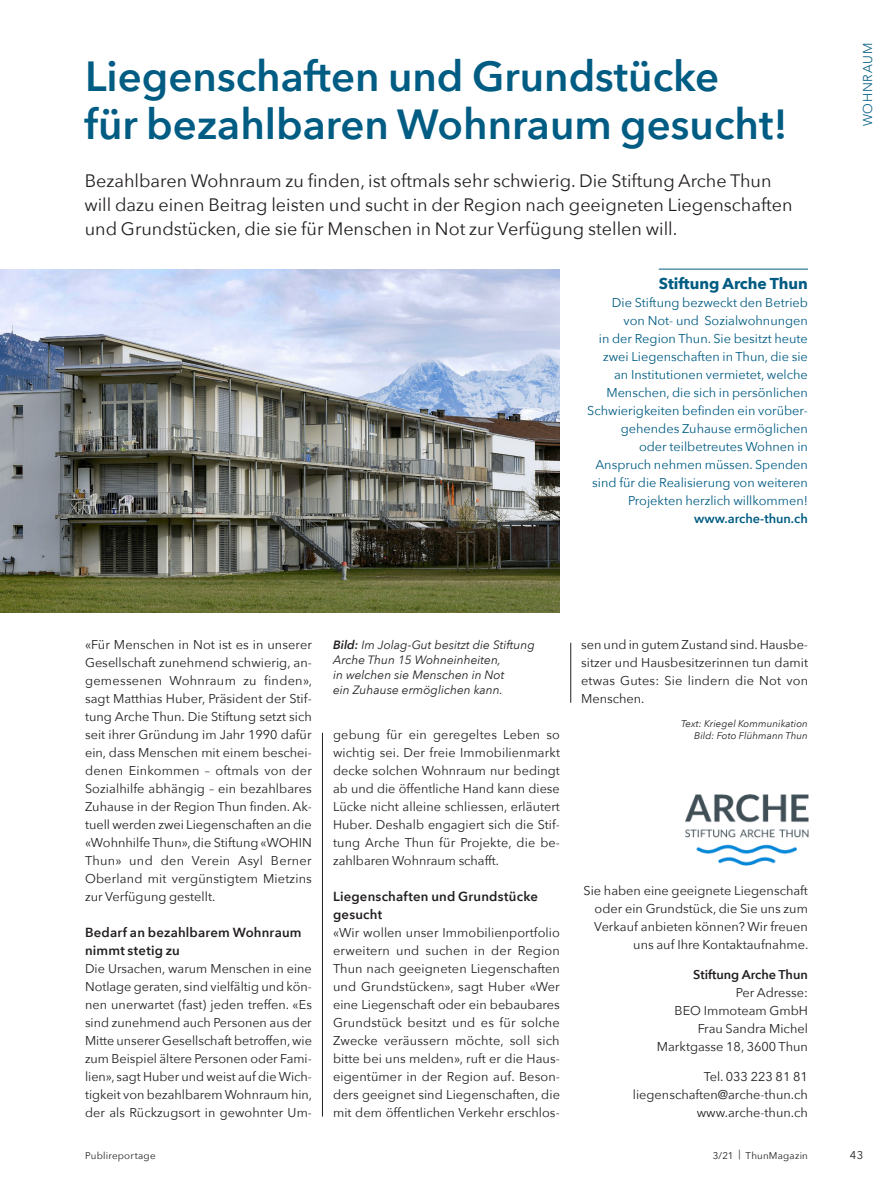
<style>
.page{position:relative;width:893px;height:1191px;background:#fff}
.page>*{position:absolute;margin:0;border:0;box-sizing:border-box;transform-origin:0 0}
.Titel{font:600 42px/48px "Avenir Next";color:#015c83}
.Lead{font:18px/24px "Avenir Next";color:#231f20}
.Kasten_Titel{font:700 15.75px "Avenir Next";color:#015c83}
.Untertitel{font:600 13.2px/18px "Avenir Next";letter-spacing:.015em;color:#231f20}
.Grundtext{font:12.75px/18px "Avenir Next";color:#231f20;text-align:justify}
.Kasten_GT{font:12.75px/18px "Avenir Next";color:#015c83;text-align:right}
.Kasten_GT-2{font:600 12.75px "Avenir Next";color:#015c83}
.Grundtext-2{font:600 12.75px "Avenir Next";color:#231f20}
.Rubriktitel{font:300 12.75px "Avenir LT";letter-spacing:.055em;color:#015c83}
.Legende{font:italic 12px/15px "Avenir Next";color:#231f20}
.t1{font:11.25px "Avenir Next";color:#231f20}
.Credits{font:italic 9.75px/12px "Avenir Next";letter-spacing:.01em;color:#231f20;text-align:right}
.t2{font:9.75px "Avenir Next";letter-spacing:.02em;color:#231f20}
.s1{font-weight:600}
</style>
<div class="page">
<img style="left:0;top:270px;width:560px;height:343px">
<hr style="left:659px;top:269px;width:149px;height:1px;background:#015c83">
<img style="left:685px;top:794px;width:124px;height:72px">
<hr style="left:322px;top:733px;width:1px;height:383px;background:#231f20">
<hr style="left:570px;top:643px;width:1px;height:60px;background:#231f20">
<p class="Titel" style="left:85px;top:51px;width:705px">Liegenschaften und Grundstücke<br>für bezahlbaren Wohnraum gesucht!</p>
<p class="Lead" style="left:84px;top:167px;width:710px">Bezahlbaren Wohnraum zu finden, ist oftmals sehr schwierig. Die Stiftung Arche Thun will dazu einen Beitrag leisten und sucht in der Region nach geeigneten Liegenschaften und Grundstücken, die sie für Menschen in Not zur Verfügung stellen will.</p>
<p class="Kasten_Titel" style="left:659px;top:269px;width:151px">Stiftung Arche Thun</p>
<p class="Kasten_GT" style="left:587px;top:293px;width:222px">Die Stiftung bezweckt den Betrieb<br>von Not- und Sozialwohnungen<br>in der Region Thun. Sie besitzt heute zwei Liegenschaften in Thun, die sie an Institutionen vermietet, welche Menschen, die sich in persönlichen Schwierigkeiten befinden ein vorüber&shy;gehendes Zuhause ermöglichen<br>oder teilbetreutes Wohnen in Anspruch nehmen müssen. Spenden sind für die Realisierung von weiteren Projekten herzlich willkommen!</p>
<p class="Kasten_GT-2" style="left:694px;top:507px;width:115px">www.arche-thun.ch</p>
<p class="Grundtext" style="left:85px;top:635px;width:229px">«Für Menschen in Not ist es in unserer Gesellschaft zunehmend schwierig, an&shy;gemessenen Wohnraum zu finden», sagt Matthias Huber, Präsident der Stif&shy;tung Arche Thun. Die Stiftung setzt sich seit ihrer Gründung im Jahr 1990 dafür ein, dass Menschen mit einem beschei&shy;denen Einkommen – oftmals von der Sozialhilfe abhängig – ein bezahlbares Zuhause in der Region Thun finden. Ak&shy;tuell werden zwei Liegenschaften an die «Wohnhilfe Thun», die Stiftung «WOHIN Thun» und den Verein Asyl Berner Oberland mit vergünstigtem Mietzins zur Verfügung gestellt.</p>
<p class="Untertitel" style="left:85px;top:923px;width:218px">Bedarf an bezahlbarem Wohnraum nimmt stetig zu</p>
<p class="Grundtext" style="left:85px;top:959px;width:229px">Die Ursachen, warum Menschen in eine Notlage geraten, sind vielfältig und kön&shy;nen unerwartet (fast) jeden treffen. «Es sind zunehmend auch Personen aus der Mitte unserer Gesellschaft betroffen, wie zum Beispiel ältere Personen oder Fami&shy;lien», sagt Huber und weist auf die Wich&shy;tigkeit von bezahlbarem Wohnraum hin, der als Rückzugsort in gewohnter Um-</p>
<p class="Legende" style="left:333px;top:636px;width:203px"><span class="s1">Bild:</span> Im Jolag-Gut besitzt die Stiftung<br>Arche Thun 15 Wohneinheiten,<br>in welchen sie Menschen in Not<br>ein Zuhause ermöglichen kann.</p>
<p class="Grundtext" style="left:333px;top:725px;width:228px">gebung für ein geregeltes Leben so wichtig sei. Der freie Immobilienmarkt decke solchen Wohnraum nur bedingt ab und die öffentliche Hand kann diese Lücke nicht alleine schliessen, erläutert Huber. Deshalb engagiert sich die Stif&shy;tung Arche Thun für Projekte, die be&shy;zahlbaren Wohnraum schafft.</p>
<p class="Untertitel" style="left:333px;top:887px;width:206px">Liegenschaften und Grundstücke gesucht</p>
<p class="Grundtext" style="left:333px;top:923px;width:228px">«Wir wollen unser Immobilienportfolio erweitern und suchen in der Region Thun nach geeigneten Liegenschaften und Grundstücken», sagt Huber «Wer eine Liegenschaft oder ein bebaubares Grundstück besitzt und es für solche Zwecke veräussern möchte, soll sich bitte bei uns melden», ruft er die Haus&shy;eigentümer in der Region auf. Beson&shy;ders geeignet sind Liegenschaften, die mit dem öffentlichen Verkehr erschlos-</p>
<p class="Grundtext" style="left:581px;top:635px;width:228px">sen und in gutem Zustand sind. Hausbe&shy;sitzer und Hausbesitzerinnen tun damit etwas Gutes: Sie lindern die Not von Menschen.</p>
<p class="Credits" style="left:681px;top:717px;width:128px">Text: Kriegel Kommunikation<br>Bild: Foto Flühmann Thun</p>
<p class="Grundtext" style="left:584px;top:881px;width:226px;text-align:right">Sie haben eine geeignete Liegenschaft oder ein Grundstück, die Sie uns zum Verkauf anbieten können? Wir freuen uns auf Ihre Kontaktaufnahme.</p>
<p class="Grundtext-2" style="left:693px;top:963px;width:116px">Stiftung Arche Thun</p>
<p class="Grundtext" style="left:736px;top:983px;width:73px">Per Adresse:</p>
<p class="Grundtext" style="left:675px;top:1001px;width:135px">BEO Immoteam GmbH</p>
<p class="Grundtext" style="left:698px;top:1019px;width:112px">Frau Sandra Michel</p>
<p class="Grundtext" style="left:657px;top:1037px;width:153px">Marktgasse 18, 3600 Thun</p>
<p class="Grundtext" style="left:704px;top:1067px;width:106px">Tel. 033 223 81 81</p>
<p class="Grundtext" style="left:633px;top:1085px;width:177px">liegenschaften@arche-thun.ch</p>
<p class="Grundtext" style="left:697px;top:1103px;width:113px">www.arche-thun.ch</p>
<p class="Rubriktitel" style="left:860px;top:126px;width:85px;rotate:-90deg">WOHNRAUM</p>
<p class="t2" style="left:85px;top:1147px;width:72px">Publireportage</p>
<p class="t2" style="left:713px;top:1147px;width:97px">3/21 | ThunMagazin</p>
<p class="t1" style="left:850px;top:1145px;width:15px">43</p>
</div>
